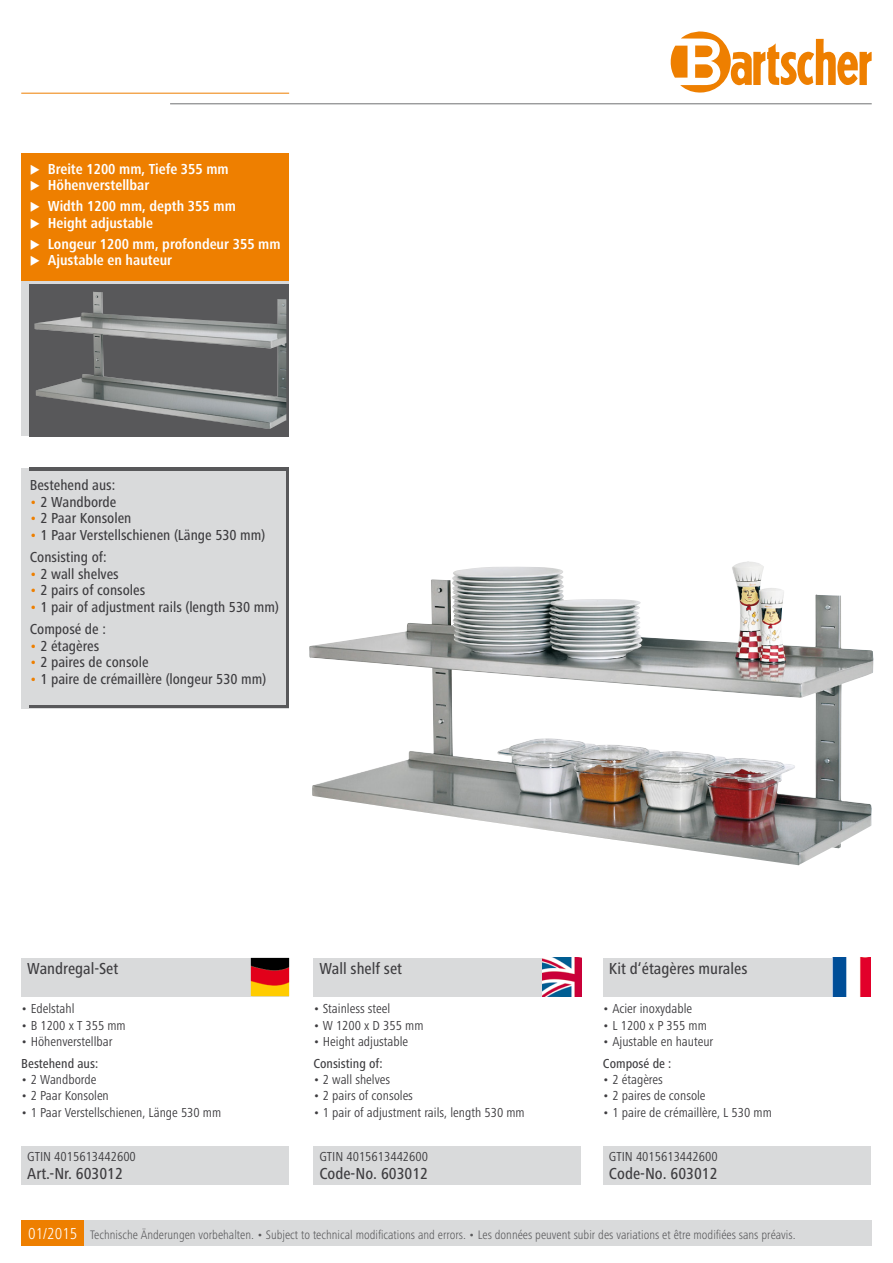
<style>
.page{position:relative;width:893px;height:1263px;background:#fff}
.page>*{position:absolute;margin:0;border:0;box-sizing:border-box;transform-origin:0 0}
.t1{font:500 condensed 16.5px "Frutiger Next LTW1 G";color:#3e3d40}
.t2{font:500 condensed 15px/22.5px "Frutiger Next LTW1 G";color:#3e3d40}
.t3{font:700 condensed 15px "Frutiger Next LTW1 G";color:#fff}
.t4{font:condensed 13.5px "Frutiger Next LTW1 G";color:#3e3d40}
.t5{font:500 condensed 13.5px "Frutiger Next LTW1 G";color:#3e3d40}
.t6{font:300 condensed 12.75px "Frutiger Next LTW1 G";color:#58585a}
.s1{color:#ee7f00}
.s2{font-size:16.5px;color:#fff}
</style>
<div class="page">
<div style="left:50px;top:1220px;width:822px;height:26px;background:#d9dadb"></div>
<hr style="left:21px;top:93px;width:268px;height:1px;background:#ee7f00">
<hr style="left:170px;top:103px;width:702px;height:1px;background:#707172">
<div style="left:21px;top:1220px;width:63px;height:26px;background:#ee7f00"></div>
<svg style="left:670px;top:31px;width:202px;height:62px"></svg>
<div style="left:21px;top:958px;width:268px;height:38px;background:#d9dadb"></div>
<div style="left:21px;top:1147px;width:268px;height:38px;background:#d9dadb"></div>
<div style="left:313px;top:958px;width:268px;height:38px;background:#d9dadb"></div>
<img style="left:543px;top:958px;width:38px;height:38px">
<div style="left:313px;top:1147px;width:268px;height:38px;background:#d9dadb"></div>
<div style="left:603px;top:958px;width:268px;height:38px;background:#d9dadb"></div>
<img style="left:833px;top:958px;width:38px;height:38px">
<div style="left:603px;top:1147px;width:268px;height:38px;background:#d9dadb"></div>
<img style="left:309px;top:562px;width:564px;height:303px">
<img style="left:251px;top:958px;width:38px;height:38px">
<div style="left:21px;top:153px;width:268px;height:283px;background:#d9dadb"></div>
<div style="left:21px;top:153px;width:268px;height:128px;background:#ee7f00"></div>
<div style="left:30px;top:284px;width:259px;height:152px;background:#58585a"></div>
<img style="left:34px;top:292px;width:252px;height:137px">
<div style="left:30px;top:468px;width:259px;height:240px;background:#58585a"></div>
<div style="left:21px;top:471px;width:265px;height:234px;background:#d9dadb"></div>
<p class="t3" style="left:30px;top:160px;width:201px">◆ Breite 1200 mm, Tiefe 355 mm</p>
<p class="t3" style="left:30px;top:177px;width:121px">◆ Höhenverstellbar</p>
<p class="t3" style="left:30px;top:198px;width:208px">◆ Width 1200 mm, depth 355 mm</p>
<p class="t3" style="left:30px;top:214px;width:125px">◆ Height adjustable</p>
<p class="t3" style="left:30px;top:235px;width:252px">◆ Longeur 1200 mm, profondeur 355 mm</p>
<p class="t3" style="left:30px;top:252px;width:144px">◆ Ajustable en hauteur</p>
<p class="t2" style="left:30px;top:474px;width:87px">Bestehend aus:</p>
<p class="t2" style="left:30px;top:490px;width:88px"><span class="s1">•</span> 2 Wandborde</p>
<p class="t2" style="left:30px;top:507px;width:103px"><span class="s1">•</span> 2 Paar Konsolen</p>
<p class="t2" style="left:30px;top:523px;width:237px"><span class="s1">•</span> 1 Paar Verstellschienen (Länge 530 mm)<br>Consisting of:</p>
<p class="t2" style="left:30px;top:562px;width:91px"><span class="s1">•</span> 2 wall shelves</p>
<p class="t2" style="left:30px;top:579px;width:117px"><span class="s1">•</span> 2 pairs of consoles</p>
<p class="t2" style="left:30px;top:595px;width:251px"><span class="s1">•</span> 1 pair of adjustment rails (length 530 mm)<br>Composé de :</p>
<p class="t2" style="left:30px;top:634px;width:71px"><span class="s1">•</span> 2 étagères</p>
<p class="t2" style="left:30px;top:651px;width:120px"><span class="s1">•</span> 2 paires de console</p>
<p class="t2" style="left:30px;top:667px;width:238px"><span class="s1">•</span> 1 paire de crémaillère (longeur 530 mm)</p>
<p class="t1" style="left:27px;top:959px;width:93px">Wandregal-Set</p>
<p class="t1" style="left:319px;top:959px;width:84px">Wall shelf set</p>
<p class="t1" style="left:609px;top:959px;width:140px">Kit d‘étagères murales</p>
<p class="t4" style="left:21px;top:1001px;width:55px">• Edelstahl</p>
<p class="t4" style="left:21px;top:1017px;width:106px">• B 1200 x T 355 mm</p>
<p class="t4" style="left:21px;top:1033px;width:93px">• Höhenverstellbar</p>
<p class="t5" style="left:21px;top:1056px;width:78px">Bestehend aus:</p>
<p class="t4" style="left:21px;top:1072px;width:77px">• 2 Wandborde</p>
<p class="t4" style="left:21px;top:1088px;width:89px">• 2 Paar Konsolen</p>
<p class="t4" style="left:21px;top:1104px;width:201px">• 1 Paar Verstellschienen, Länge 530 mm</p>
<p class="t4" style="left:313px;top:1001px;width:78px">• Stainless steel</p>
<p class="t4" style="left:313px;top:1017px;width:112px">• W 1200 x D 355 mm</p>
<p class="t4" style="left:313px;top:1033px;width:96px">• Height adjustable</p>
<p class="t5" style="left:313px;top:1056px;width:71px">Consisting of:</p>
<p class="t4" style="left:313px;top:1072px;width:78px">• 2 wall shelves</p>
<p class="t4" style="left:313px;top:1088px;width:101px">• 2 pairs of consoles</p>
<p class="t4" style="left:313px;top:1104px;width:213px">• 1 pair of adjustment rails, length 530 mm</p>
<p class="t4" style="left:603px;top:1001px;width:91px">• Acier inoxydable</p>
<p class="t4" style="left:603px;top:1017px;width:105px">• L 1200 x P 355 mm</p>
<p class="t4" style="left:603px;top:1033px;width:112px">• Ajustable en hauteur</p>
<p class="t5" style="left:603px;top:1056px;width:70px">Composé de :</p>
<p class="t4" style="left:603px;top:1072px;width:61px">• 2 étagères</p>
<p class="t4" style="left:603px;top:1088px;width:104px">• 2 paires de console</p>
<p class="t4" style="left:603px;top:1104px;width:170px">• 1 paire de crémaillère, L 530 mm</p>
<p class="t4" style="left:27px;top:1149px;width:110px">GTIN 4015613442600</p>
<p class="t1" style="left:27px;top:1164px;width:97px">Art.-Nr. 603012</p>
<p class="t4" style="left:319px;top:1149px;width:110px">GTIN 4015613442600</p>
<p class="t1" style="left:319px;top:1164px;width:110px">Code-No. 603012</p>
<p class="t4" style="left:609px;top:1149px;width:110px">GTIN 4015613442600</p>
<p class="t1" style="left:609px;top:1164px;width:110px">Code-No. 603012</p>
<p class="t6" style="left:28px;top:1227px;width:769px"><span class="s2">01/2015</span> Technische Änderungen vorbehalten. • Subject to technical modifications and errors. • Les données peuvent subir des variations et être modifiées sans préavis.</p>
</div>
